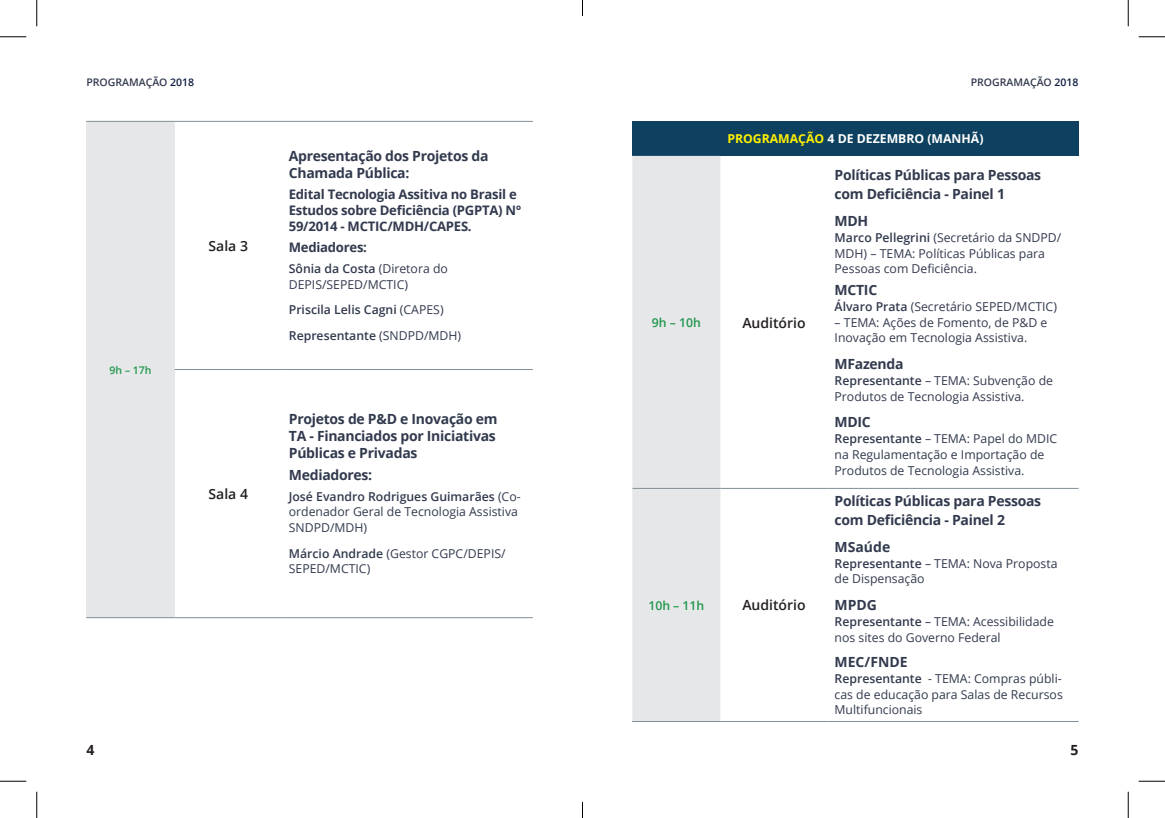
<style>
.page{position:relative;width:1165px;height:818px;background:#fff}
.page>*{position:absolute;margin:0;border:0;box-sizing:border-box;transform-origin:0 0}
.Título{font:700 14px/16.8px "Open Sans";letter-spacing:-.02em;color:#323a4e}
.CITA{font:700 14px/18.9px "Open Sans";letter-spacing:-.02em;color:#323a4e}
.t1{font:600 14px "Open Sans";color:#231f20}
.TXT{font:700 14px "Open Sans";color:#323a4e}
.t2{font:700 14px "Open Sans";color:#231f20}
.Título-2{font:700 13.12px/15.8px "Open Sans";letter-spacing:-.02em;color:#323a4e}
.TXT-2{font:12.25px/15.8px "Open Sans";color:#323a4e}
.Título-3{font:12.25px/15.8px "Open Sans";color:#323a4e}
.TXT-3{font:600 12.25px "Open Sans";color:#323a4e}
.Texto{font:700 12.25px "Open Sans";color:#fff}
.t3{font:600 12.25px "Open Sans";color:#1e964c}
.t4{font:600 10.5px "Open Sans";color:#323a4e}
.t5{font:600 10.5px "Open Sans";color:#1e964c}
.s1{color:#0f1d42}
.s2{font-weight:600}
.s3{font-weight:400}
.s4{color:#fff101}
</style>
<div class="page">
<div style="left:87px;top:121px;width:88px;height:496px;background:#e6e7e9"></div>
<hr style="left:86px;top:121px;width:89px;height:1px;background:#828f96">
<hr style="left:175px;top:121px;width:107px;height:1px;background:#828f96">
<hr style="left:282px;top:121px;width:251px;height:1px;background:#828f96">
<hr style="left:175px;top:369px;width:107px;height:1px;background:#828f96">
<hr style="left:282px;top:369px;width:251px;height:1px;background:#828f96">
<hr style="left:86px;top:617px;width:89px;height:1px;background:#828f96">
<hr style="left:175px;top:617px;width:107px;height:1px;background:#828f96">
<hr style="left:282px;top:617px;width:251px;height:1px;background:#828f96">
<div style="left:632px;top:121px;width:446px;height:35px;background:#0d415f"></div>
<div style="left:632px;top:156px;width:88px;height:565px;background:#e6e7e9"></div>
<hr style="left:632px;top:488px;width:88px;height:1px;background:#828f96">
<hr style="left:720px;top:488px;width:107px;height:1px;background:#828f96">
<hr style="left:827px;top:488px;width:251px;height:1px;background:#828f96">
<hr style="left:632px;top:721px;width:88px;height:1px;background:#828f96">
<hr style="left:720px;top:721px;width:107px;height:1px;background:#828f96">
<hr style="left:827px;top:721px;width:251px;height:1px;background:#828f96">
<svg style="left:0;top:36px;width:26px;height:1px"></svg>
<svg style="left:1139px;top:36px;width:26px;height:1px"></svg>
<svg style="left:0;top:781px;width:26px;height:1px"></svg>
<svg style="left:1139px;top:781px;width:26px;height:1px"></svg>
<svg style="left:36px;top:0;width:1px;height:26px"></svg>
<svg style="left:36px;top:791px;width:1px;height:27px"></svg>
<svg style="left:1128px;top:0;width:1px;height:26px"></svg>
<svg style="left:1128px;top:791px;width:1px;height:27px"></svg>
<svg style="left:582px;top:0;width:1px;height:16px"></svg>
<svg style="left:582px;top:802px;width:1px;height:16px"></svg>
<p class="t4" style="left:86px;top:75px;width:109px">PROGRAMAÇÃO <span class="s1">2018</span></p>
<p class="t5" style="left:110px;top:362px;width:44px">9h – 17h</p>
<p class="t1" style="left:208px;top:236px;width:41px">Sala 3</p>
<p class="t1" style="left:208px;top:484px;width:41px">Sala 4</p>
<p class="Título" style="left:289px;top:148px;width:201px">Apresentação dos Projetos da<br>Chamada Pública:</p>
<p class="Título-2" style="left:289px;top:186px;width:234px">Edital Tecnologia Assitiva no Brasil e<br>Estudos sobre Deficiência (PGPTA) N°<br>59/2014 - MCTIC/MDH/CAPES.</p>
<p class="Título-2" style="left:289px;top:239px;width:80px">Mediadores:</p>
<p class="TXT-2" style="left:289px;top:260px;width:161px"><span class="s2">Sônia da Costa</span> (Diretora do<br>DEPIS/SEPED/MCTIC)</p>
<p class="TXT-3" style="left:289px;top:301px;width:156px">Priscila Lelis Cagni <span class="s3">(CAPES)</span></p>
<p class="TXT-3" style="left:289px;top:327px;width:174px">Representante <span class="s3">(SNDPD/MDH)</span></p>
<p class="Título" style="left:289px;top:410px;width:210px">Projetos de P&amp;D e Inovação em<br>TA - Financiados por Iniciativas<br>Públicas e Privadas</p>
<p class="Título" style="left:289px;top:466px;width:85px">Mediadores:</p>
<p class="TXT-2" style="left:289px;top:488px;width:233px"><span class="s2">José Evandro Rodrigues Guimarães</span> (Co&shy;ordenador Geral de Tecnologia Assistiva<br>SNDPD/MDH)</p>
<p class="TXT-2" style="left:289px;top:545px;width:218px"><span class="s2">Márcio Andrade</span> (Gestor CGPC/DEPIS/<br>SEPED/MCTIC)</p>
<p class="t4" style="left:971px;top:75px;width:109px">PROGRAMAÇÃO <span class="s1">2018</span></p>
<p class="Texto" style="left:727px;top:130px;width:258px"><span class="s4">PROGRAMAÇÃO</span> 4 DE DEZEMBRO (MANHÃ)</p>
<p class="t3" style="left:652px;top:314px;width:51px">9h – 10h</p>
<p class="t1" style="left:742px;top:313px;width:65px">Auditório</p>
<p class="t3" style="left:648px;top:596px;width:58px">10h – 11h</p>
<p class="t1" style="left:742px;top:595px;width:65px">Auditório</p>
<p class="CITA" style="left:834px;top:165px;width:208px">Políticas Públicas para Pessoas com Deficiência - Painel 1</p>
<p class="Título" style="left:834px;top:212px;width:35px">MDH</p>
<p class="Título-3" style="left:834px;top:229px;width:228px"><span class="s2">Marco Pellegrini</span> (Secretário da SNDPD/<br>MDH) – TEMA: Políticas Públicas para<br>Pessoas com Deficiência.</p>
<p class="Título" style="left:834px;top:281px;width:44px">MCTIC</p>
<p class="TXT-2" style="left:834px;top:298px;width:224px"><span class="s2">Álvaro Prata</span> (Secretário SEPED/MCTIC)</p>
<p class="TXT-2" style="left:834px;top:314px;width:214px">– TEMA: Ações de Fomento, de P&amp;D e<br>Inovação em Tecnologia Assistiva.</p>
<p class="Título" style="left:834px;top:355px;width:71px">MFazenda</p>
<p class="TXT-2" style="left:834px;top:372px;width:220px"><span class="s2">Representante</span> – TEMA: Subvenção de<br>Produtos de Tecnologia Assistiva.</p>
<p class="Título" style="left:834px;top:413px;width:38px">MDIC</p>
<p class="TXT-2" style="left:834px;top:430px;width:224px"><span class="s2">Representante</span> – TEMA: Papel do MDIC na Regulamentação e Importação de<br>Produtos de Tecnologia Assistiva.</p>
<p class="CITA" style="left:834px;top:491px;width:208px">Políticas Públicas para Pessoas com Deficiência - Painel 2</p>
<p class="Título" style="left:834px;top:538px;width:57px">MSaúde</p>
<p class="TXT-2" style="left:834px;top:555px;width:224px"><span class="s2">Representante</span> – TEMA: Nova Proposta de Dispensação</p>
<p class="Título" style="left:834px;top:596px;width:44px">MPDG</p>
<p class="TXT-2" style="left:834px;top:613px;width:221px"><span class="s2">Representante</span> – TEMA: Acessibilidade nos sites do Governo Federal</p>
<p class="TXT" style="left:834px;top:652px;width:75px">MEC/FNDE</p>
<p class="TXT-2" style="left:834px;top:670px;width:230px;text-align:justify"><span class="s2">Representante</span> - TEMA: Compras públi&shy;cas de educação para Salas de Recursos Multifuncionais</p>
<p class="t2" style="left:86px;top:739px;width:9px">4</p>
<p class="t2" style="left:1070px;top:739px;width:9px">5</p>
</div>
